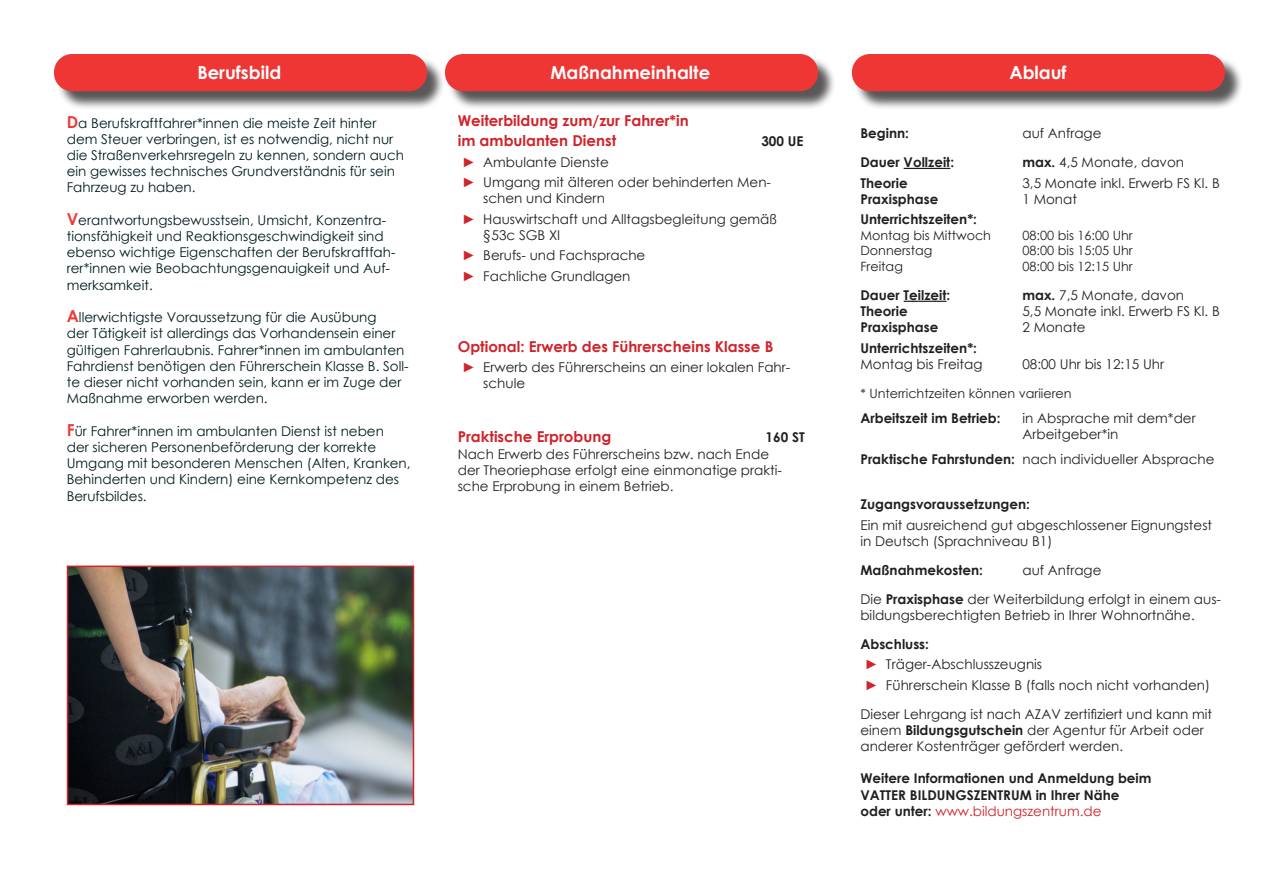
<style>
.page{position:relative;width:1263px;height:893px;background:#fff}
.page>*{position:absolute;margin:0;border:0;box-sizing:border-box;transform-origin:0 0}
.t1{font:700 18px "Century Gothic";color:#fff}
.t2{font:700 15px "Century Gothic";color:#d1232a}
.t3{font:13.5px/16.2px "Century Gothic";color:#231f20}
.t4{font:13.5px/16.2px "Century Gothic";color:#001d1e}
.t5{font:700 13.5px "Century Gothic";color:#231f20}
.t6{font:13.5px "Century Gothic";color:#d1232a}
.t7{font:12.75px "Century Gothic";color:#231f20}
.s1{font-weight:700;font-size:16.5px;color:#ee3b39}
.s2{color:#d1232a}
.s3{font-weight:700}
.s4{font-weight:700;color:#231f20}
</style>
<div class="page">
<div style="left:57px;top:56px;width:389px;height:54px;background:#231f20;opacity:.75"></div>
<div style="left:54px;top:54px;width:373px;height:37px;background:#ee3635;border-radius:18px"></div>
<div style="left:448px;top:56px;width:389px;height:54px;background:#231f20;opacity:.75"></div>
<div style="left:445px;top:54px;width:373px;height:37px;background:#ee3635;border-radius:18px"></div>
<div style="left:854px;top:56px;width:389px;height:54px;background:#231f20;opacity:.75"></div>
<div style="left:852px;top:54px;width:373px;height:37px;background:#ee3635;border-radius:18px"></div>
<img style="left:70px;top:569px;width:341px;height:233px">
<div style="left:67px;top:566px;width:347px;height:239px;border:2px solid #d1232a"></div>
<hr style="left:904px;top:168px;width:46px;height:1px;background:#231f20">
<hr style="left:904px;top:301px;width:42px;height:1px;background:#231f20">
<p class="t1" style="left:197px;top:59px;width:85px">Berufsbild</p>
<p class="t1" style="left:550px;top:59px;width:161px">Maßnahmeinhalte</p>
<p class="t4" style="left:67px;top:114px;width:339px"><span class="s1">D</span>a Berufskraftfahrer*innen die meiste Zeit hinter dem Steuer verbringen, ist es notwendig, nicht nur die Straßenverkehrsregeln zu kennen, sondern auch ein gewisses technisches Grundverständnis für sein Fahrzeug zu haben.</p>
<p class="t4" style="left:67px;top:212px;width:330px"><span class="s1">V</span>erantwortungsbewusstsein, Umsicht, Konzentra&shy;tionsfähigkeit und Reaktionsgeschwindigkeit sind ebenso wichtige Eigenschaften der Berufskraftfah&shy;rer*innen wie Beobachtungsgenauigkeit und Auf&shy;merksamkeit.</p>
<p class="t4" style="left:67px;top:309px;width:343px"><span class="s1">A</span>llerwichtigste Voraussetzung für die Ausübung<br>der Tätigkeit ist allerdings das Vorhandensein einer gültigen Fahrerlaubnis. Fahrer*innen im ambulanten Fahrdienst benötigen den Führerschein Klasse B. Soll&shy;te dieser nicht vorhanden sein, kann er im Zuge der Maßnahme erworben werden.</p>
<p class="t4" style="left:67px;top:423px;width:345px"><span class="s1">F</span>ür Fahrer*innen im ambulanten Dienst ist neben<br>der sicheren Personenbeförderung der korrekte Umgang mit besonderen Menschen (Alten, Kranken, Behinderten und Kindern) eine Kernkompetenz des Berufsbildes.</p>
<p class="t2" style="left:458px;top:110px;width:232px">Weiterbildung zum/zur Fahrer*in</p>
<p class="t2" style="left:458px;top:129px;width:160px">im ambulanten Dienst</p>
<p class="t5" style="left:761px;top:131px;width:44px">300 UE</p>
<p class="t3" style="left:462px;top:153px;width:148px"><span class="s2">►</span> Ambulante Dienste</p>
<p class="t3" style="left:483px;top:174px;width:289px;text-indent:-21px"><span class="s2">►</span> Umgang mit älteren oder behinderten Men&shy;schen und Kindern</p>
<p class="t3" style="left:483px;top:211px;width:295px;text-indent:-21px"><span class="s2">►</span> Hauswirtschaft und Alltagsbegleitung gemäß §53c SGB XI</p>
<p class="t3" style="left:462px;top:247px;width:185px"><span class="s2">►</span> Berufs- und Fachsprache</p>
<p class="t3" style="left:462px;top:268px;width:170px"><span class="s2">►</span> Fachliche Grundlagen</p>
<p class="t2" style="left:458px;top:335px;width:317px">Optional: Erwerb des Führerscheins Klasse B</p>
<p class="t3" style="left:483px;top:359px;width:309px;text-indent:-21px"><span class="s2">►</span> Erwerb des Führerscheins an einer lokalen Fahr&shy;schule</p>
<p class="t2" style="left:458px;top:426px;width:155px">Praktische Erprobung</p>
<p class="t3" style="left:458px;top:429px;width:348px;text-indent:308px"><span class="s3">160 ST </span>Nach Erwerb des Führerscheins bzw. nach Ende<br>der Theoriephase erfolgt eine einmonatige prakti&shy;sche Erprobung in einem Betrieb.</p>
<p class="t1" style="left:1009px;top:59px;width:59px">Ablauf</p>
<p class="t5" style="left:860px;top:123px;width:50px">Beginn:</p>
<p class="t3" style="left:1022px;top:125px;width:81px">auf Anfrage</p>
<p class="t5" style="left:860px;top:152px;width:95px">Dauer Vollzeit:</p>
<p class="t3" style="left:1022px;top:154px;width:163px"><span class="s3">max.</span> 4,5 Monate, davon</p>
<p class="t5" style="left:860px;top:172px;width:49px">Theorie</p>
<p class="t3" style="left:1022px;top:174px;width:199px">3,5 Monate inkl. Erwerb FS Kl. B</p>
<p class="t5" style="left:860px;top:189px;width:80px">Praxisphase</p>
<p class="t3" style="left:1022px;top:191px;width:56px">1 Monat</p>
<p class="t5" style="left:860px;top:209px;width:118px">Unterrichtszeiten*:</p>
<p class="t7" style="left:860px;top:226px;width:132px">Montag bis Mittwoch</p>
<p class="t7" style="left:1022px;top:226px;width:112px">08:00 bis 16:00 Uhr</p>
<p class="t7" style="left:860px;top:241px;width:74px">Donnerstag</p>
<p class="t7" style="left:1022px;top:241px;width:112px">08:00 bis 15:05 Uhr</p>
<p class="t7" style="left:860px;top:258px;width:44px">Freitag</p>
<p class="t7" style="left:1022px;top:258px;width:112px">08:00 bis 12:15 Uhr</p>
<p class="t5" style="left:860px;top:285px;width:91px">Dauer Teilzeit:</p>
<p class="t3" style="left:1022px;top:287px;width:163px"><span class="s3">max.</span> 7,5 Monate, davon</p>
<p class="t5" style="left:860px;top:301px;width:49px">Theorie</p>
<p class="t3" style="left:1022px;top:303px;width:199px">5,5 Monate inkl. Erwerb FS Kl. B</p>
<p class="t5" style="left:860px;top:317px;width:80px">Praxisphase</p>
<p class="t3" style="left:1022px;top:319px;width:65px">2 Monate</p>
<p class="t5" style="left:860px;top:338px;width:118px">Unterrichtszeiten*:</p>
<p class="t3" style="left:860px;top:356px;width:123px">Montag bis Freitag</p>
<p class="t3" style="left:1022px;top:356px;width:143px">08:00 Uhr bis 12:15 Uhr</p>
<p class="t7" style="left:860px;top:385px;width:213px">* Unterrichtzeiten können variieren</p>
<p class="t5" style="left:860px;top:408px;width:142px">Arbeitszeit im Betrieb:</p>
<p class="t3" style="left:1022px;top:410px;width:175px">in Absprache mit dem*der<br>Arbeitgeber*in</p>
<p class="t3" style="left:860px;top:450px;width:356px"><span class="s3">Praktische Fahrstunden:</span> nach individueller Absprache</p>
<p class="t5" style="left:860px;top:494px;width:171px">Zugangsvoraussetzungen:</p>
<p class="t3" style="left:860px;top:516px;width:353px">Ein mit ausreichend gut abgeschlossener Eignungstest in Deutsch (Sprachniveau B1)</p>
<p class="t5" style="left:860px;top:559px;width:124px">Maßnahmekosten:</p>
<p class="t3" style="left:1022px;top:561px;width:81px">auf Anfrage</p>
<p class="t3" style="left:860px;top:590px;width:362px">Die <span class="s3">Praxisphase</span> der Weiterbildung erfolgt in einem aus&shy;bildungsberechtigten Betrieb in Ihrer Wohnortnähe.</p>
<p class="t5" style="left:860px;top:634px;width:70px">Abschluss:</p>
<p class="t3" style="left:865px;top:656px;width:179px"><span class="s2">►</span> Träger-Abschlusszeugnis</p>
<p class="t3" style="left:865px;top:676px;width:347px"><span class="s2">►</span> Führerschein Klasse B (falls noch nicht vorhanden)</p>
<p class="t3" style="left:860px;top:705px;width:353px">Dieser Lehrgang ist nach AZAV zertifiziert und kann mit einem <span class="s3">Bildungsgutschein</span> der Agentur für Arbeit oder anderer Kostenträger gefördert werden.</p>
<p class="t5" style="left:860px;top:768px;width:293px">Weitere Informationen und Anmeldung beim</p>
<p class="t5" style="left:860px;top:784px;width:260px">VATTER BILDUNGSZENTRUM in Ihrer Nähe</p>
<p class="t6" style="left:860px;top:801px;width:243px"><span class="s4">oder unter:</span> www.bildungszentrum.de</p>
</div>
